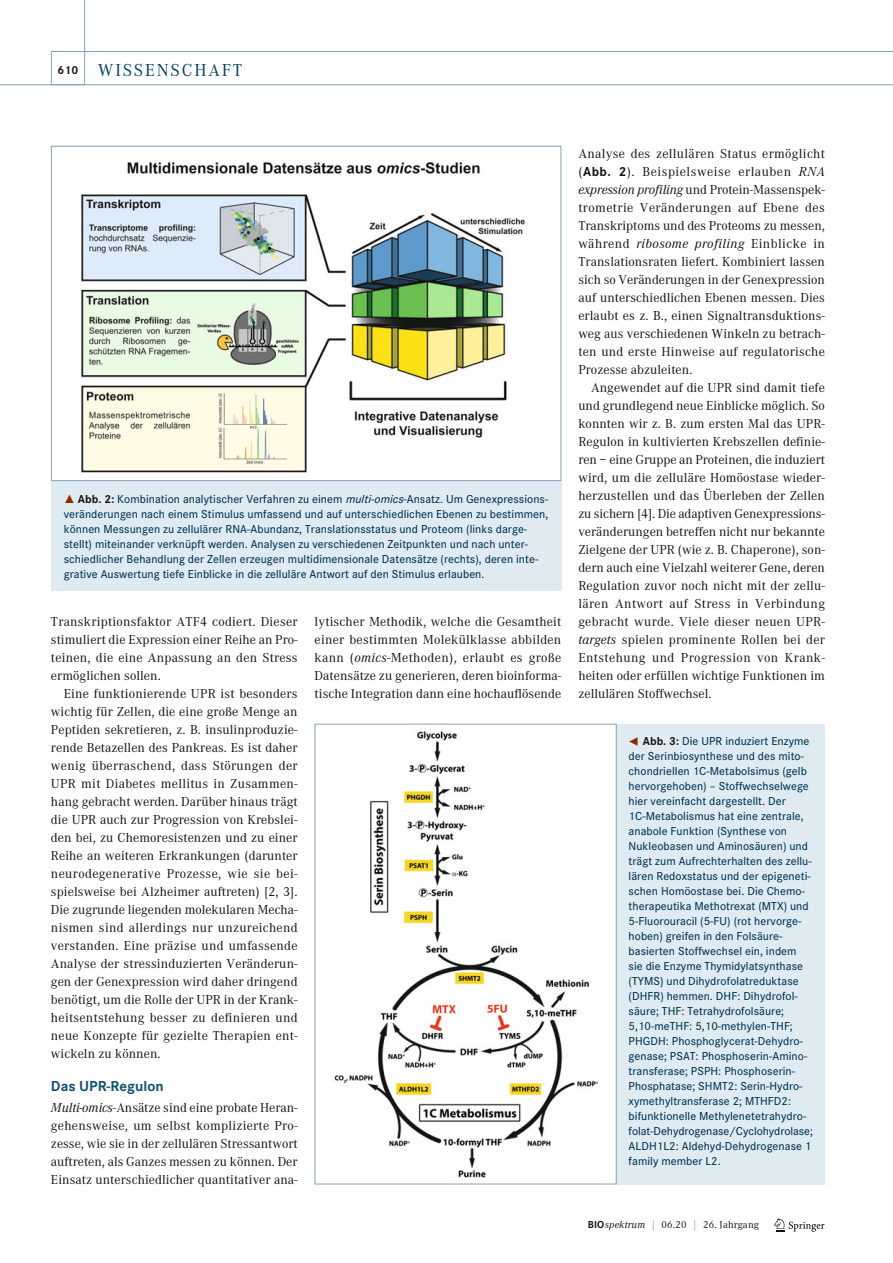
<style>
.page{position:relative;width:893px;height:1263px;background:#fff}
.page>*{position:absolute;margin:0;border:0;box-sizing:border-box;transform-origin:0 0}
.t1{font:18px "Corporate A";letter-spacing:.1em;color:#004264}
.t2{font:700 15px "Corporate S";color:#115273}
.t3{font:13.5px/18px "Corporate A";letter-spacing:.005em;color:#131413;text-align:justify}
.t4{font:500 12px/15px "Corporate S";letter-spacing:.005em;color:#003252}
.t5{font:10.5px "Corporate A";letter-spacing:.015em;color:#131413}
.s1{font-family:"Corporate S";font-weight:700;font-size:12px;color:#131413}
.s2{font-family:"The Sans Expert";font-weight:400;color:#8d2d00}
.s3{font-weight:700;color:#131413}
.s4{font-style:italic}
.s5{font-family:"Corporate S";font-weight:700}
.s6{color:#658ba6}
</style>
<div class="page">
<svg style="left:774px;top:1218px;width:50px;height:14px"></svg>
<div style="left:51px;top:481px;width:510px;height:109px;background:#dfebf1"></div>
<img style="left:81px;top:161px;width:444px;height:311px">
<div style="left:616px;top:724px;width:209px;height:460px;background:#dfebf1"></div>
<img style="left:334px;top:731px;width:265px;height:447px">
<div style="left:315px;top:724px;width:301px;height:460px;border:1px solid #84a2ba"></div>
<svg style="left:0;top:0;width:85px;height:85px"></svg>
<div style="left:51px;top:51px;width:842px;height:34px;border:1px solid #84a2ba"></div>
<h1 class="t1" style="left:58px;top:63px;width:186px"><span class="s1">610</span> WISSENSCHAFT</h1>
<p class="t4" style="left:64px;top:492px;width:486px"><span class="s2">˚</span> <span class="s3">Abb. 2:</span> Kombination analytischer Verfahren zu einem <span class="s4">multi-omics</span>-Ansatz. Um Genexpressions&shy;veränderungen nach einem Stimulus umfassend und auf unters chiedlichen Ebenen zu bestimmen, können Messungen zu zellulärer RNA-Abundanz, Translationsstatus und Proteom (links darge&shy;stellt) miteinander verknüpft werden. Analysen zu verschiedenen Zeitpunkten und nach unter&shy;schiedlicher Behandlung der Zellen erzeugen multidimensionale Datensätze (rechts), deren inte&shy;grative Auswertung tiefe Einblicke in die zelluläre Antwort auf den Stimulus erlauben.</p>
<p class="t3" style="left:51px;top:614px;width:248px">Transkriptionsfaktor ATF4 codiert. Dieser stimuliert die Expression einer Reihe an Pro&shy;teinen, die eine Anpassung an den Stress ermöglichen sollen.</p>
<p class="t3" style="left:51px;top:686px;width:248px;text-indent:13px">Eine funktionierende UPR ist besonders wichtig für Zellen, die eine große Menge an Peptiden sekretieren, z. B. insulinproduzie&shy;rende Betazellen des Pankreas. Es ist daher wenig überraschend, dass Störungen der UPR mit Diabetes mellitus in Zusammen&shy;hang gebracht werden. Darüber hinaus trägt die UPR auch zur Progression von Krebslei&shy;den bei, zu Chemoresistenzen und zu einer Reihe an weiteren Erkrankungen (darunter neurodegenerative Prozesse, wie sie bei&shy;spielsweise bei Alzheimer auftreten) [2, 3].<br>Die zugrunde liegenden molekularen Mecha&shy;nismen sind allerdings nur unzureichend verstanden. Eine präzise und umfassende Analyse der stressinduzierten Veränderun&shy;gen der Genexpression wird daher dringend benötigt, um die Rolle der UPR in der Krank&shy;heitsentstehung besser zu definieren und neue Konzepte für gezielte Therapien ent&shy;wickeln zu können.</p>
<p class="t2" style="left:51px;top:1081px;width:114px">Das UPR-Regulon</p>
<p class="t3" style="left:51px;top:1100px;width:248px"><span class="s4">Multi-omics</span>-Ansätze sind eine probate Heran&shy;gehensweise, um selbst komplizierte Pro&shy;zesse, wie sie in der zellulären Stressantwort auftreten, als Ganzes messen zu können. Der Einsatz unterschiedlicher quantitativer ana-</p>
<p class="t3" style="left:315px;top:614px;width:248px">lytischer Methodik, welche die Gesamtheit einer bestimmten Molekülklasse abbilden kann (<span class="s4">omics</span>-Methoden), erlaubt es große Datensätze zu generieren, deren bioinforma&shy;tische Integration dann eine hochauflösende</p>
<p class="t3" style="left:578px;top:146px;width:248px">Analyse des zellulären Status ermöglicht (<span class="s5">Abb. 2</span>). Beispielsweise erlauben <span class="s4">RNA expression profiling</span> und Protein-Massenspek&shy;trometrie Veränderungen auf Ebene des Transkriptoms und des Proteoms zu messen, während <span class="s4">ribosome profiling</span> Einblicke in Translationsraten liefert. Kombiniert lassen sich so Veränderungen in der Genexpression auf unterschiedlichen Ebenen messen. Dies erlaubt es z. B., einen Signaltransduktions&shy;weg aus verschiedenen Winkeln zu betrach&shy;ten und erste Hinweise auf regulatorische Prozesse abzuleiten.</p>
<p class="t3" style="left:578px;top:380px;width:248px;text-indent:13px">Angewendet auf die UPR sind damit tiefe und grundlegend neue Einblicke möglich. So konnten wir z. B. zum ersten Mal das UPR-Regulon in kultivierten Krebszellen definie&shy;ren – eine Gruppe an Proteinen, die induziert wird, um die zelluläre Homöostase wieder&shy;herzustellen und das Überleben der Zellen zu sichern [4]. Die adaptiven Genexpressions&shy;veränderungen betreffen nicht nur bekannte Zielgene der UPR (wie z. B. Chaperone), son&shy;dern auch eine Vielzahl weiterer Gene, deren Regulation zuvor noch nicht mit der zellu&shy;lären Antwort auf Stress in Verbindung gebracht wurde. Viele dieser neuen UPR&shy;<span class="s4">targets</span> spielen prominente Rollen bei der Entstehung und Progression von Krank&shy;heiten oder erfüllen wichtige Funktionen im zellulären Stoffwechsel.</p>
<p class="t4" style="left:628px;top:735px;width:186px"><span class="s2">¯</span> <span class="s3">Abb. 3:</span> Die UPR induziert Enzyme der Serinbiosynthese und des mito&shy;chondriellen 1C-Metabolsimus (gelb hervorgehoben) – Stoffwechselwege hier vereinfacht dargestellt. Der 1C-Metabolismus hat eine zentrale, anabole Funktion (Synthese von Nukleobasen und Aminosäuren) und trägt zum Aufrechterhalten des zellu&shy;lären Redoxstatus und der epigeneti&shy;schen Homöostase bei. Die Chemo&shy;therapeutika Methotrexat (MTX) und 5-Fluorouracil (5-FU) (rot hervorge&shy;hoben) greifen in den Folsäure&shy;basierten Stoffwechsel ein, indem sie die Enzyme Thymidylatsynthase (TYMS) und Dihydrofolatreduktase (DHFR) hemmen. DHF: Dihydrofol&shy;säure; THF: Tetrahydrofolsäure; 5,10-meTHF: 5,10-methylen-THF; PHGDH: Phosphoglycerat-Dehydro&shy;genase; PSAT: Phosphoserin-Amino&shy;transferase; PSPH: Phosphoserin-Phosphatase; SHMT2: Serin-Hydro&shy;xymethyltransferase 2; MTHFD2: bifunktionelle Methylenetetrahydro&shy;folat-Dehydrogenase/Cyclohydrolase; ALDH1L2: Aldehyd-Dehydrogenase 1 family member L2.</p>
<p class="t5" style="left:588px;top:1221px;width:173px"><span class="s5">BIO</span><span class="s4">spektrum</span> <span class="s6">|</span> 06.20 <span class="s6">|</span> 26. Jahrgang</p>
</div>
